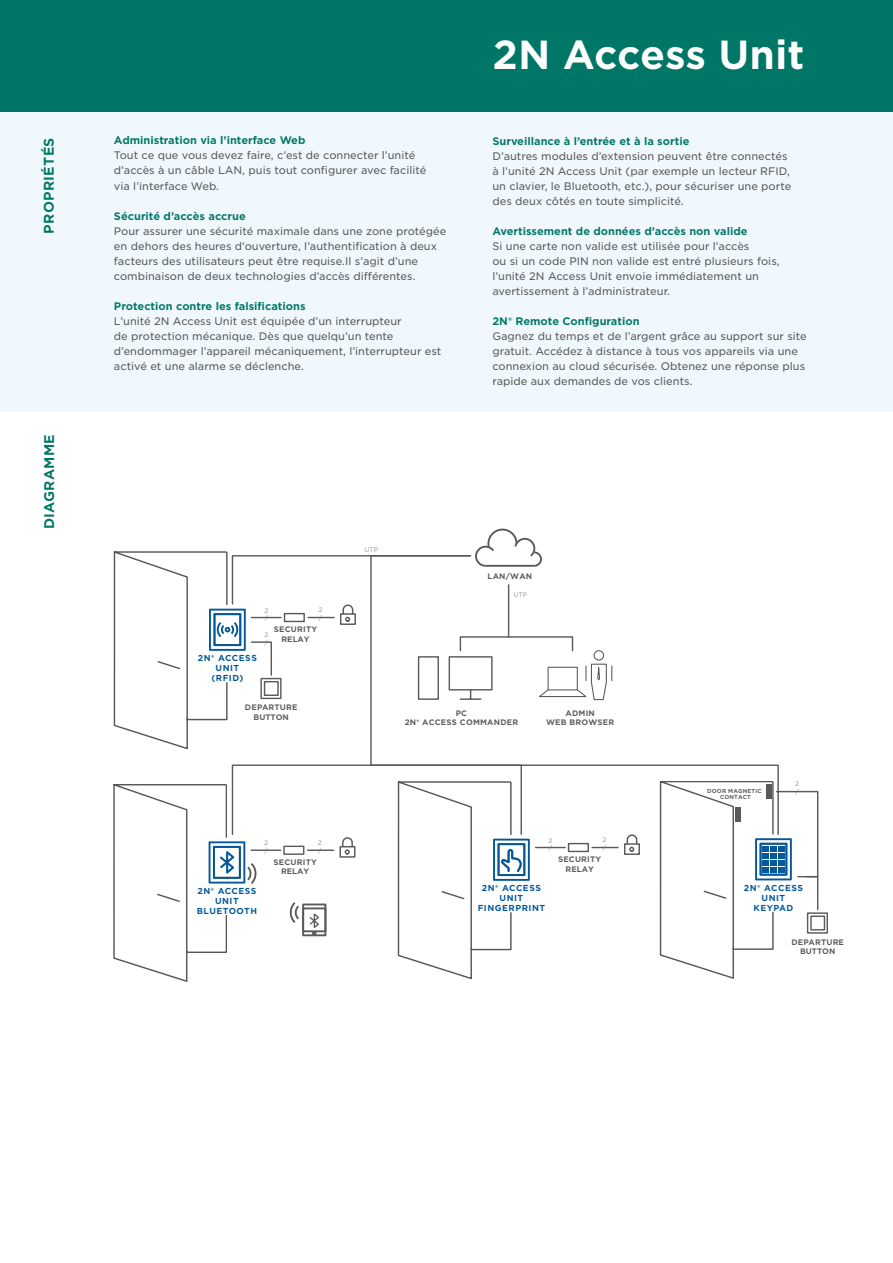
<style>
.page{position:relative;width:893px;height:1263px;background:#fff}
.page>*{position:absolute;margin:0;border:0;box-sizing:border-box;transform-origin:0 0}
.t1{font:700 39px "Gotham S Sm";color:#fff}
.t2{font:700 13.5px "Gotham S Sm";letter-spacing:.02em;color:#007666}
.t3{font:10.5px/15px "Gotham S Sm";color:#595857}
.t4{font:700 10.5px "Gotham S Sm";color:#007666}
.t5{font:700 8.4px/10.1px "Gotham S Sm";letter-spacing:.06em;color:#015698;text-align:center}
.t6{font:700 7.65px/9.1px "Gotham S Sm";letter-spacing:.025em;color:#5b5b5a;text-align:center}
.t7{font:6.3px/7.6px "Gotham S Sm";color:#9d9d9c}
.t8{font:700 5.55px/6.6px "Gotham S Sm";letter-spacing:.025em;color:#5b5b5a;text-align:center}
</style>
<div class="page">
<div style="left:0;top:112px;width:893px;height:299px;background:#f0f8fd"></div>
<div style="left:0;top:0;width:893px;height:111px;background:#007666"></div>
<svg style="left:231px;top:749px;width:141px;height:35px"></svg>
<svg style="left:114px;top:528px;width:498px;height:221px"></svg>
<div style="left:460px;top:636px;width:113px;height:15px;border:1px solid #5a5a58"></div>
<hr style="left:508px;top:585px;width:1px;height:52px;background:#5a5a58">
<div style="left:284px;top:613px;width:21px;height:9px;border:1px solid #5a5a58"></div>
<div style="left:260px;top:678px;width:22px;height:21px;border:1px solid #5a5a58"></div>
<div style="left:264px;top:681px;width:15px;height:15px;border:1px solid #5a5a58"></div>
<svg style="left:342px;top:837px;width:11px;height:17px"></svg>
<div style="left:339px;top:846px;width:16px;height:12px;border:1px solid #595857"></div>
<div style="left:302px;top:903px;width:24px;height:33px;border:2px solid #5b5b5a"></div>
<div style="left:302px;top:907px;width:24px;height:25px;border:2px solid #5b5b5a"></div>
<svg style="left:309px;top:913px;width:10px;height:22px"></svg>
<svg style="left:289px;top:902px;width:10px;height:21px"></svg>
<hr style="left:251px;top:849px;width:30px;height:2px;background:#5a5a58">
<hr style="left:308px;top:849px;width:26px;height:2px;background:#5a5a58">
<div style="left:283px;top:846px;width:21px;height:9px;border:1px solid #5a5a58"></div>
<svg style="left:113px;top:784px;width:145px;height:198px"></svg>
<svg style="left:370px;top:764px;width:449px;height:215px"></svg>
<div style="left:807px;top:912px;width:21px;height:22px;border:1px solid #5a5a58"></div>
<div style="left:810px;top:915px;width:15px;height:15px;border:1px solid #5a5a58"></div>
<div style="left:766px;top:784px;width:5px;height:15px;background:#5a5a58"></div>
<div style="left:735px;top:807px;width:6px;height:15px;background:#5a5a58"></div>
<p class="t2" style="left:40px;top:234px;width:98px;rotate:-90deg">PROPRIÉTÉS</p>
<p class="t2" style="left:40px;top:529px;width:97px;rotate:-90deg">DIAGRAMME</p>
<p class="t4" style="left:114px;top:133px;width:193px">Administration via l’interface Web</p>
<p class="t3" style="left:114px;top:148px;width:314px">Tout ce que vous devez faire, c’est de connecter l’unité d’accès à un câble LAN, puis tout configurer avec facilité via l’interface Web.</p>
<p class="t4" style="left:114px;top:208px;width:133px">Sécurité d’accès accrue</p>
<p class="t3" style="left:114px;top:223px;width:334px">Pour assurer une sécurité maximale dans une zone protégée en dehors des heures d’ouverture, l’authentification à deux facteurs des utilisateurs peut être requise.Il s’agit d’une combinaison de deux technologies d’accès différentes.</p>
<p class="t4" style="left:114px;top:298px;width:193px">Protection contre les falsifications</p>
<p class="t3" style="left:114px;top:313px;width:329px">L’unité 2N Access Unit est équipée d’un interrupteur<br>de protection mécanique. Dès que quelqu’un tente d’endommager l’appareil mécaniquement, l’interrupteur est activé et une alarme se déclenche.</p>
<h1 class="t1" style="left:493px;top:28px;width:314px">2N Access Unit</h1>
<p class="t4" style="left:492px;top:133px;width:199px">Surveillance à l’entrée et à la sortie</p>
<p class="t3" style="left:492px;top:148px;width:300px">D’autres modules d’extension peuvent être connectés à l’unité 2N Access Unit (par exemple un lecteur RFID, un clavier, le Bluetooth, etc.), pour sécuriser une porte des deux côtés en toute simplicité.</p>
<p class="t4" style="left:492px;top:223px;width:257px">Avertissement de données d’accès non valide</p>
<p class="t3" style="left:492px;top:238px;width:289px">Si une carte non valide est utilisée pour l’accès<br>ou si un code PIN non valide est entré plusieurs fois, l’unité 2N Access Unit envoie immédiatement un avertissement à l’administrateur.</p>
<p class="t4" style="left:492px;top:313px;width:149px">2N® Remote Configuration</p>
<p class="t3" style="left:492px;top:328px;width:316px">Gagnez du temps et de l’argent grâce au support sur site gratuit. Accédez à distance à tous vos appareils via une connexion au cloud sécurisée. Obtenez une réponse plus rapide aux demandes de vos clients.</p>
<p class="t5" style="left:198px;top:653px;width:61px">2N® ACCESS<br>UNIT<br>(RFID)</p>
<p class="t7" style="left:265px;top:606px;width:6px">2 /</p>
<p class="t7" style="left:318px;top:606px;width:6px">2 /</p>
<p class="t6" style="left:274px;top:625px;width:45px">SECURITY<br>RELAY</p>
<p class="t7" style="left:264px;top:631px;width:6px">2 /</p>
<p class="t7" style="left:364px;top:545px;width:15px">UTP</p>
<p class="t6" style="left:488px;top:571px;width:46px">LAN/WAN</p>
<p class="t7" style="left:513px;top:591px;width:15px">UTP</p>
<p class="t6" style="left:245px;top:703px;width:54px">DEPARTURE<br>BUTTON</p>
<p class="t6" style="left:405px;top:708px;width:115px">PC<br>2N® ACCESS COMMANDER</p>
<p class="t6" style="left:546px;top:708px;width:70px">ADMIN<br>WEB BROWSER</p>
<p class="t8" style="left:707px;top:787px;width:56px">DOOR MAGNETIC<br>CONTACT</p>
<p class="t7" style="left:795px;top:780px;width:6px">2 /</p>
<p class="t7" style="left:264px;top:839px;width:6px">2 /</p>
<p class="t7" style="left:318px;top:839px;width:6px">2 /</p>
<p class="t7" style="left:549px;top:836px;width:6px">2 /</p>
<p class="t7" style="left:602px;top:836px;width:6px">2 /</p>
<p class="t6" style="left:273px;top:858px;width:45px">SECURITY<br>RELAY</p>
<p class="t6" style="left:558px;top:855px;width:45px">SECURITY<br>RELAY</p>
<p class="t5" style="left:197px;top:885px;width:62px">2N® ACCESS<br>UNIT<br>BLUETOOTH</p>
<p class="t5" style="left:478px;top:883px;width:69px">2N® ACCESS<br>UNIT<br>FINGERPRINT</p>
<p class="t5" style="left:744px;top:882px;width:61px">2N® ACCESS<br>UNIT<br>KEYPAD</p>
<p class="t6" style="left:791px;top:937px;width:54px">DEPARTURE<br>BUTTON</p>
</div>
